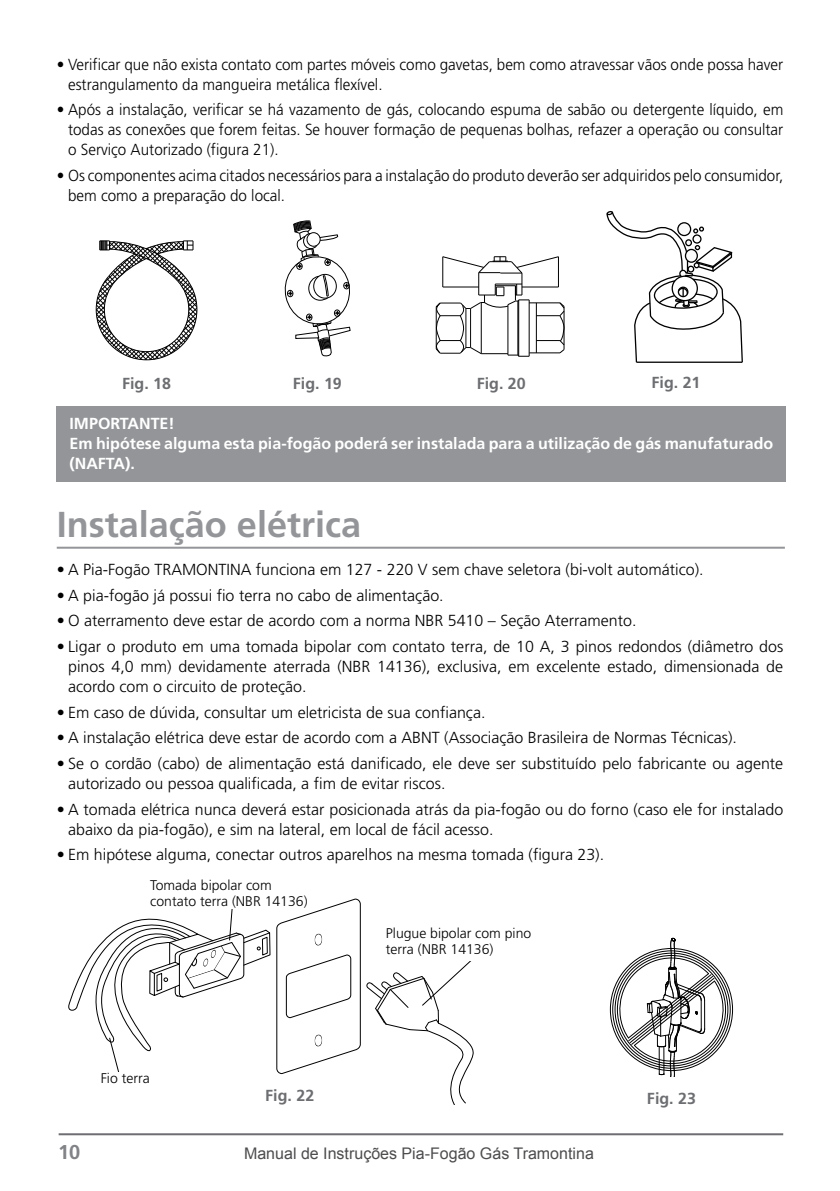
<style>
.page{position:relative;width:840px;height:1191px;background:#fff}
.page>*{position:absolute;margin:0;border:0;box-sizing:border-box;transform-origin:0 0}
.t1{font:700 36px "Frutiger";color:#939598}
.t2{font:700 condensed 27px "Frutiger";color:#000}
.t3{font:700 condensed 26.2px/31.6px "Frutiger";color:#000}
.t4{font:700 20px "Frutiger";color:#818386}
.t5{font:300 16px/20px "Frutiger";color:#000}
.t6{font:300 16px/20px "Frutiger";color:#000;scale:.95 1}
.t7{font:700 16px/20px "Frutiger";color:#fff}
.t8{font:16px "Arial";color:#4d4d4f}
.t9{font:700 16px "Frutiger";color:#6d6e71}
.t10{font:300 14px/16px "Frutiger";color:#000}
</style>
<div class="page">
<hr style="left:59px;top:1133px;width:723px;height:2px;background:#6d6e71">
<svg style="left:606px;top:211px;width:137px;height:152px"></svg>
<svg style="left:435px;top:256px;width:130px;height:101px"></svg>
<svg style="left:284px;top:220px;width:67px;height:137px"></svg>
<svg style="left:95px;top:240px;width:102px;height:120px"></svg>
<hr style="left:57px;top:547px;width:727px;height:2px;background:#939598">
<svg style="left:614px;top:938px;width:113px;height:139px"></svg>
<svg style="left:276px;top:898px;width:198px;height:206px"></svg>
<svg style="left:68px;top:909px;width:202px;height:163px"></svg>
<div style="left:150px;top:879px;width:159px;height:29px;background:#fff"></div>
<div style="left:399px;top:888px;width:115px;height:48px;background:#fff"></div>
<div style="left:386px;top:927px;width:145px;height:33px;background:#fff"></div>
<div style="left:57px;top:407px;width:728px;height:75px;background:#939598"></div>
<p class="t6" style="left:68px;top:54px;width:754px;text-indent:-11px">• Verificar que não exista contato com partes móveis como gavetas, bem como atravessar vãos onde possa haver estrangulamento da mangueira metálica flexível.</p>
<p class="t6" style="left:68px;top:100px;width:754px;text-align:justify;text-indent:-11px">• Após a instalação, verificar se há vazamento de gás, colocando espuma de sabão ou detergente líquido, em todas as conexões que forem feitas. Se houver formação de pequenas bolhas, refazer a operação ou consultar o Serviço Autorizado (figura 21).</p>
<p class="t6" style="left:68px;top:166px;width:754px;text-indent:-11px">• Os componentes acima citados necessários para a instalação do produto deverão ser adquiridos pelo consumidor, bem como a preparação do local.</p>
<p class="t9" style="left:122px;top:374px;width:50px">Fig. 18</p>
<p class="t9" style="left:293px;top:374px;width:50px">Fig. 19</p>
<p class="t9" style="left:476px;top:374px;width:50px">Fig. 20</p>
<p class="t9" style="left:651px;top:373px;width:50px">Fig. 21</p>
<p class="t7" style="left:69px;top:413px;width:704px">IMPORTANTE!<br>Em hipótese alguma esta pia-fogão poderá ser instalada para a utilização de gás manufaturado (NAFTA).</p>
<h1 class="t1" style="left:57px;top:504px;width:306px">Instalação elétrica</h1>
<p class="t5" style="left:57px;top:559px;width:648px">• A Pia-Fogão TRAMONTINA funciona em 127 - 220 V sem chave seletora (bi-volt automático).</p>
<p class="t5" style="left:57px;top:585px;width:388px">• A pia-fogão já possui fio terra no cabo de alimentação.</p>
<p class="t5" style="left:57px;top:611px;width:581px">• O aterramento deve estar de acordo com a norma NBR 5410 – Seção Aterramento.</p>
<p class="t5" style="left:68px;top:636px;width:716px;text-align:justify;text-indent:-11px">• Ligar o produto em uma tomada bipolar com contato terra, de 10 A, 3 pinos redondos (diâmetro dos pinos 4,0 mm) devidamente aterrada (NBR 14136), exclusiva, em excelente estado, dimensionada de acordo com o circuito de proteção.</p>
<p class="t5" style="left:57px;top:702px;width:430px">• Em caso de dúvida, consultar um eletricista de sua confiança.</p>
<p class="t5" style="left:57px;top:728px;width:681px">• A instalação elétrica deve estar de acordo com a ABNT (Associação Brasileira de Normas Técnicas).</p>
<p class="t5" style="left:68px;top:753px;width:716px;text-indent:-11px">• Se o cordão (cabo) de alimentação está danificado, ele deve ser substituído pelo fabricante ou agente autorizado ou pessoa qualificada, a fim de evitar riscos.</p>
<p class="t5" style="left:68px;top:799px;width:716px;text-indent:-11px">• A tomada elétrica nunca deverá estar posicionada atrás da pia-fogão ou do forno (caso ele for instalado abaixo da pia-fogão), e sim na lateral, em local de fácil acesso.</p>
<p class="t5" style="left:57px;top:845px;width:548px">• Em hipótese alguma, conectar outros aparelhos na mesma tomada (figura 23).</p>
<h3 class="t3" style="left:183px;top:813px;width:377px">Tomada bipolar com contato terra [NBR 14136]</h3>
<p class="t10" style="left:150px;top:877px;width:159px">Tomada bipolar com contato terra (NBR 14136)</p>
<p class="t10" style="left:386px;top:925px;width:147px">Plugue bipolar com pino terra (NBR 14136)</p>
<h2 class="t2" style="left:413px;top:928px;width:142px">[NBR 14136]</h2>
<p class="t10" style="left:101px;top:1070px;width:50px">Fio terra</p>
<p class="t9" style="left:265px;top:1086px;width:50px">Fig. 22</p>
<p class="t9" style="left:646px;top:1088px;width:50px">Fig. 23</p>
<p class="t4" style="left:58px;top:1140px;width:24px">10</p>
<p class="t8" style="left:244px;top:1143px;width:351px">Manual de Instruções Pia-Fogão Gás Tramontina</p>
</div>
